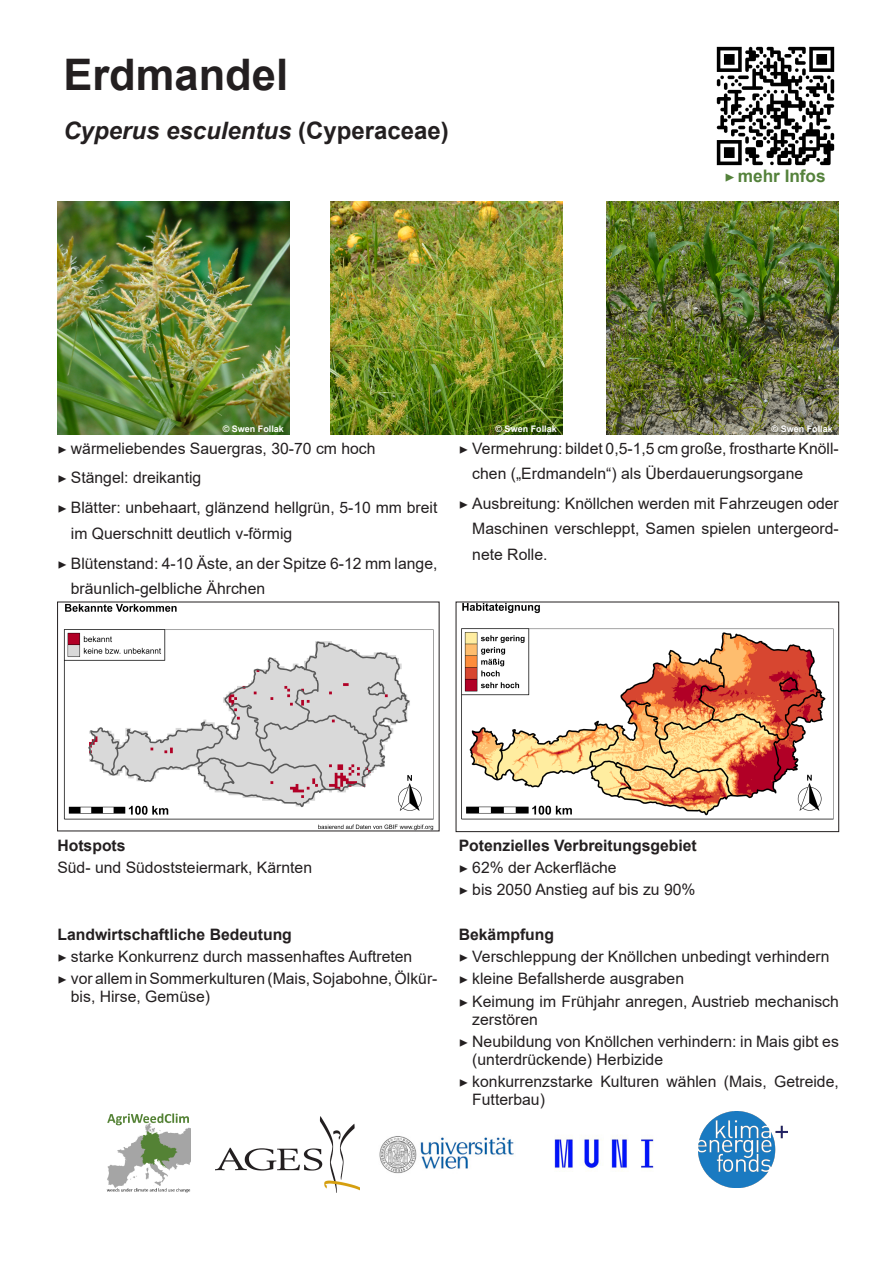
<style>
.page{position:relative;width:893px;height:1263px;background:#fff}
.page>*{position:absolute;margin:0;border:0;box-sizing:border-box;transform-origin:0 0}
.t1{font:700 43.5px "Arial";color:#231f20}
.t2{font:italic 700 24px "Arial";color:#231f20}
.t3{font:700 17.25px "Arial";letter-spacing:-.005em;color:#54823b}
.t4{font:15.75px/25.5px "Arial";color:#231f20}
.t5{font:700 15.75px "Arial";color:#231f20}
.t6{font:700 9px "Arial";color:#fff}
.s1{font-style:normal}
.s2{font-family:"Minion Pro";font-weight:400}
.s3{font-family:"Minion Pro"}
</style>
<div class="page">
<img style="left:106px;top:1113px;width:85px;height:80px">
<img style="left:698px;top:1112px;width:89px;height:76px">
<img style="left:215px;top:1116px;width:144px;height:76px">
<img style="left:554px;top:1135px;width:100px;height:37px">
<img style="left:379px;top:1136px;width:135px;height:38px">
<img style="left:57px;top:202px;width:233px;height:233px">
<img style="left:330px;top:202px;width:233px;height:233px">
<img style="left:606px;top:202px;width:233px;height:233px">
<img style="left:63px;top:604px;width:371px;height:225px">
<img style="left:461px;top:604px;width:373px;height:216px">
<div style="left:456px;top:602px;width:383px;height:230px;border:1px solid #231f20"></div>
<img style="left:716px;top:46px;width:119px;height:120px">
<p class="t1" style="left:63px;top:44px;width:226px">Erdmandel</p>
<p class="t2" style="left:63px;top:114px;width:387px">Cyperus esculentus <span class="s1">(Cyperaceae)</span></p>
<p class="t3" style="left:724px;top:164px;width:103px"><span class="s2">▶</span> mehr Infos</p>
<p class="t6" style="left:223px;top:422px;width:63px">© Swen Follak</p>
<p class="t6" style="left:495px;top:422px;width:63px">© Swen Follak</p>
<p class="t6" style="left:772px;top:422px;width:63px">© Swen Follak</p>
<p class="t4" style="left:57px;top:435px;width:320px"><span class="s3">▶</span> wärmeliebendes Sauergras, 30-70 cm hoch</p>
<p class="t4" style="left:57px;top:465px;width:145px"><span class="s3">▶</span> Stängel: dreikantig</p>
<p class="t4" style="left:71px;top:495px;width:368px;text-indent:-14px"><span class="s3">▶</span> Blätter: unbehaart, glänzend hellgrün, 5-10 mm breit im Querschnitt deutlich v-förmig</p>
<p class="t4" style="left:71px;top:550px;width:368px;text-indent:-14px"><span class="s3">▶</span> Blütenstand: 4-10 Äste, an der Spitze 6-12 mm lange, bräunlich-gelbliche Ährchen</p>
<p class="t4" style="left:472px;top:435px;width:368px;text-indent:-14px"><span class="s3">▶</span> Vermehrung: bildet 0,5-1,5 cm große, frostharte Knöll&shy;chen („Erdmandeln“) als Überdauerungsorgane</p>
<p class="t4" style="left:472px;top:491px;width:368px;text-align:justify;text-indent:-14px"><span class="s3">▶</span> Ausbreitung: Knöllchen werden mit Fahrzeugen oder Maschinen verschleppt, Samen spielen untergeord&shy;nete Rolle.</p>
<p class="t5" style="left:57px;top:834px;width:70px">Hotspots</p>
<p class="t4" style="left:57px;top:855px;width:256px">Süd- und Südoststeiermark, Kärnten</p>
<p class="t5" style="left:57px;top:923px;width:236px">Landwirtschaftliche Bedeutung</p>
<p class="t4" style="left:57px;top:944px;width:356px"><span class="s3">▶</span> starke Konkurrenz durch massenhaftes Auftreten</p>
<p class="t4" style="left:71px;top:970px;width:368px;line-height:18px;text-indent:-14px"><span class="s3">▶</span> vor allem in Sommerkulturen (Mais, Sojabohne, Ölkür&shy;bis, Hirse, Gemüse)</p>
<p class="t5" style="left:459px;top:834px;width:240px">Potenzielles Verbreitungsgebiet</p>
<p class="t4" style="left:459px;top:855px;width:159px"><span class="s3">▶</span> 62% der Ackerfläche</p>
<p class="t4" style="left:459px;top:877px;width:238px"><span class="s3">▶</span> bis 2050 Anstieg auf bis zu 90%</p>
<p class="t5" style="left:459px;top:923px;width:97px">Bekämpfung</p>
<p class="t4" style="left:459px;top:944px;width:372px"><span class="s3">▶</span> Verschleppung der Knöllchen unbedingt verhindern</p>
<p class="t4" style="left:459px;top:966px;width:227px"><span class="s3">▶</span> kleine Befallsherde ausgraben</p>
<p class="t4" style="left:472px;top:992px;width:368px;line-height:18px;text-indent:-14px"><span class="s3">▶</span> Keimung im Frühjahr anregen, Austrieb mechanisch zerstören</p>
<p class="t4" style="left:472px;top:1032px;width:368px;line-height:18px;text-indent:-14px"><span class="s3">▶</span> Neubildung von Knöllchen verhindern: in Mais gibt es (unterdrückende) Herbizide</p>
<p class="t4" style="left:472px;top:1072px;width:368px;line-height:18px;text-indent:-14px"><span class="s3">▶</span> konkurrenzstarke Kulturen wählen (Mais, Getreide,<br>Futterbau)</p>
</div>
